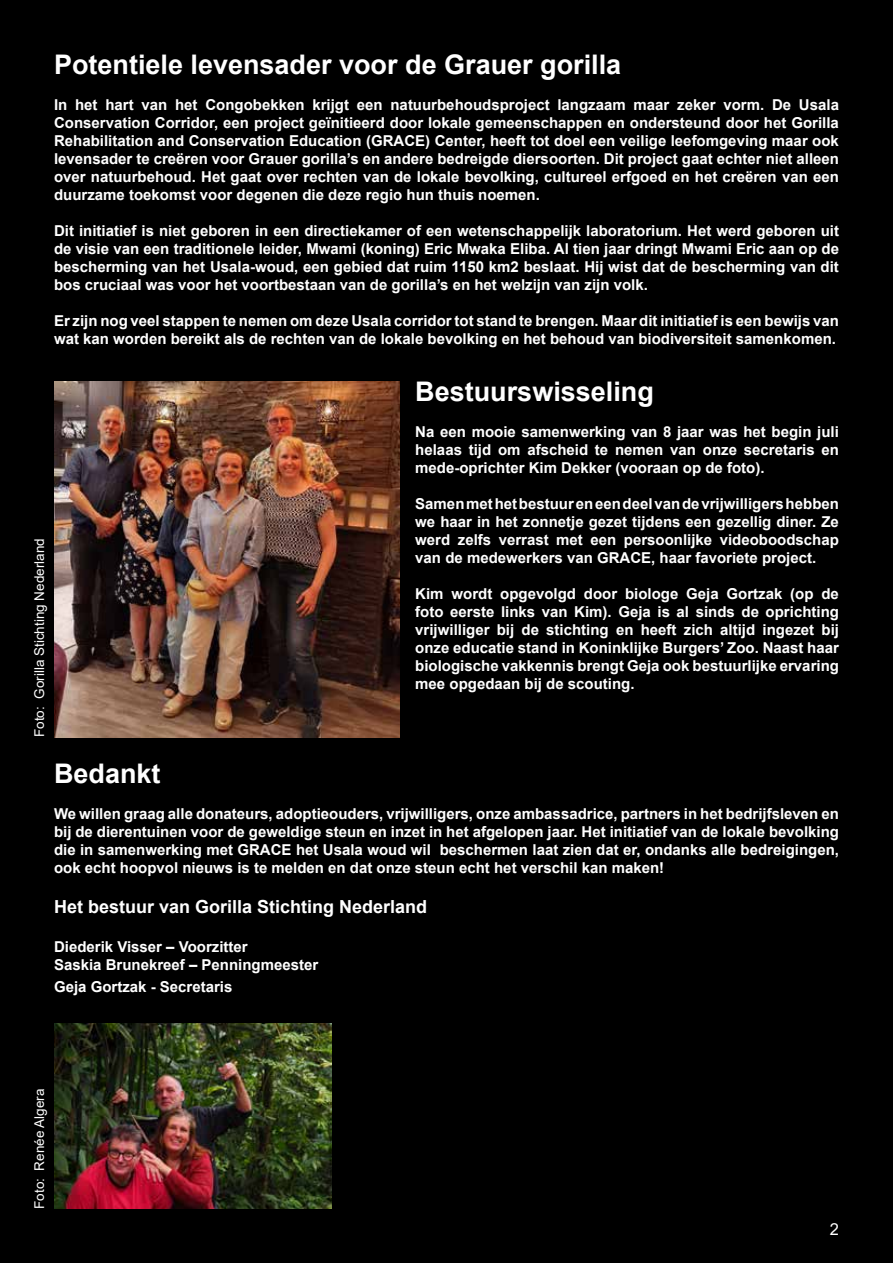
<style>
.page{position:relative;width:893px;height:1263px;background:#000}
.page>*{position:absolute;margin:0;border:0;box-sizing:border-box;transform-origin:0 0}
.t1{font:700 27px "Arial";color:#fff}
.t2{font:700 18px "Arial";color:#fff}
.t3{font:16.5px "Arial";color:#fff}
.t4{font:700 15px/18px "Arial";color:#fff;text-align:justify}
.t5{font:13.5px "Arial";color:#fff}
</style>
<div class="page">
<img style="left:54px;top:1024px;width:278px;height:185px">
<img style="left:54px;top:381px;width:346px;height:356px">
<h1 class="t1" style="left:54px;top:45px;width:569px">Potentiele levensader voor de Grauer gorilla</h1>
<p class="t4" style="left:54px;top:96px;width:786px">In het hart van het Congobekken krijgt een natuurbehoudsproject langzaam maar zeker vorm. De Usala Conservation Corridor, een project geïnitieerd door lokale gemeenschappen en ondersteund door het Gorilla Rehabilitation and Conservation Education (GRACE) Center, heeft tot doel een veilige leefomgeving maar ook levensader te creëren voor Grauer gorilla’s en andere bedreigde diersoorten. Dit project gaat echter niet alleen over natuurbehoud. Het gaat over rechten van de lokale bevolking, cultureel erfgoed en het creëren van een duurzame toekomst voor degenen die deze regio hun thuis noemen.</p>
<p class="t4" style="left:54px;top:222px;width:786px">Dit initiatief is niet geboren in een directiekamer of een wetenschappelijk laboratorium. Het werd geboren uit de visie van een traditionele leider, Mwami (koning) Eric Mwaka Eliba. Al tien jaar dringt Mwami Eric aan op de bescherming van het Usala-woud, een gebied dat ruim 1150 km2 beslaat. Hij wist dat de bescherming van dit bos cruciaal was voor het voortbestaan van de gorilla’s en het welzijn van zijn volk.</p>
<p class="t4" style="left:54px;top:312px;width:786px">Er zijn nog veel stappen te nemen om deze Usala corridor tot stand te brengen. Maar dit initiatief is een bewijs van wat kan worden bereikt als de rechten van de lokale bevolking en het behoud van biodiversiteit samenkomen.</p>
<p class="t5" style="left:30px;top:737px;width:200px;rotate:-90deg">Foto: Gorilla Stichting Nederland</p>
<h1 class="t1" style="left:415px;top:372px;width:240px">Bestuurswisseling</h1>
<p class="t4" style="left:415px;top:423px;width:425px">Na een mooie samenwerking van 8 jaar was het begin juli helaas tijd om afscheid te nemen van onze secretaris en mede-oprichter Kim Dekker (vooraan op de foto).</p>
<p class="t4" style="left:415px;top:495px;width:425px">Samen met het bestuur en een deel van de vrijwilligers hebben we haar in het zonnetje gezet tijdens een gezellig diner. Ze werd zelfs verrast met een persoonlijke videoboodschap van de medewerkers van GRACE, haar favoriete project.</p>
<p class="t4" style="left:415px;top:585px;width:425px">Kim wordt opgevolgd door biologe Geja Gortzak (op de foto eerste links van Kim). Geja is al sinds de oprichting vrijwilliger bij de stichting en heeft zich altijd ingezet bij onze educatie stand in Koninklijke Burgers’ Zoo. Naast haar biologische vakkennis brengt Geja ook bestuurlijke ervaring mee opgedaan bij de scouting.</p>
<h1 class="t1" style="left:54px;top:754px;width:108px">Bedankt</h1>
<p class="t4" style="left:54px;top:805px;width:786px">We willen graag alle donateurs, adoptieouders, vrijwilligers, onze ambassadrice, partners in het bedrijfsleven en bij de dierentuinen voor de geweldige steun en inzet in het afgelopen jaar. Het initiatief van de lokale bevolking die in samenwerking met GRACE het Usala woud wil beschermen laat zien dat er, ondanks alle bedreigingen, ook echt hoopvol nieuws is te melden en dat onze steun echt het verschil kan maken!</p>
<p class="t2" style="left:54px;top:893px;width:375px">Het bestuur van Gorilla Stichting Nederland</p>
<p class="t4" style="left:54px;top:938px;width:266px">Diederik Visser – Voorzitter<br>Saskia Brunekreef – Penningmeester</p>
<p class="t4" style="left:54px;top:978px;width:180px">Geja Gortzak - Secretaris</p>
<p class="t5" style="left:30px;top:1209px;width:122px;rotate:-90deg">Foto: Renée Algera</p>
<p class="t3" style="left:830px;top:1218px;width:11px">2</p>
</div>
